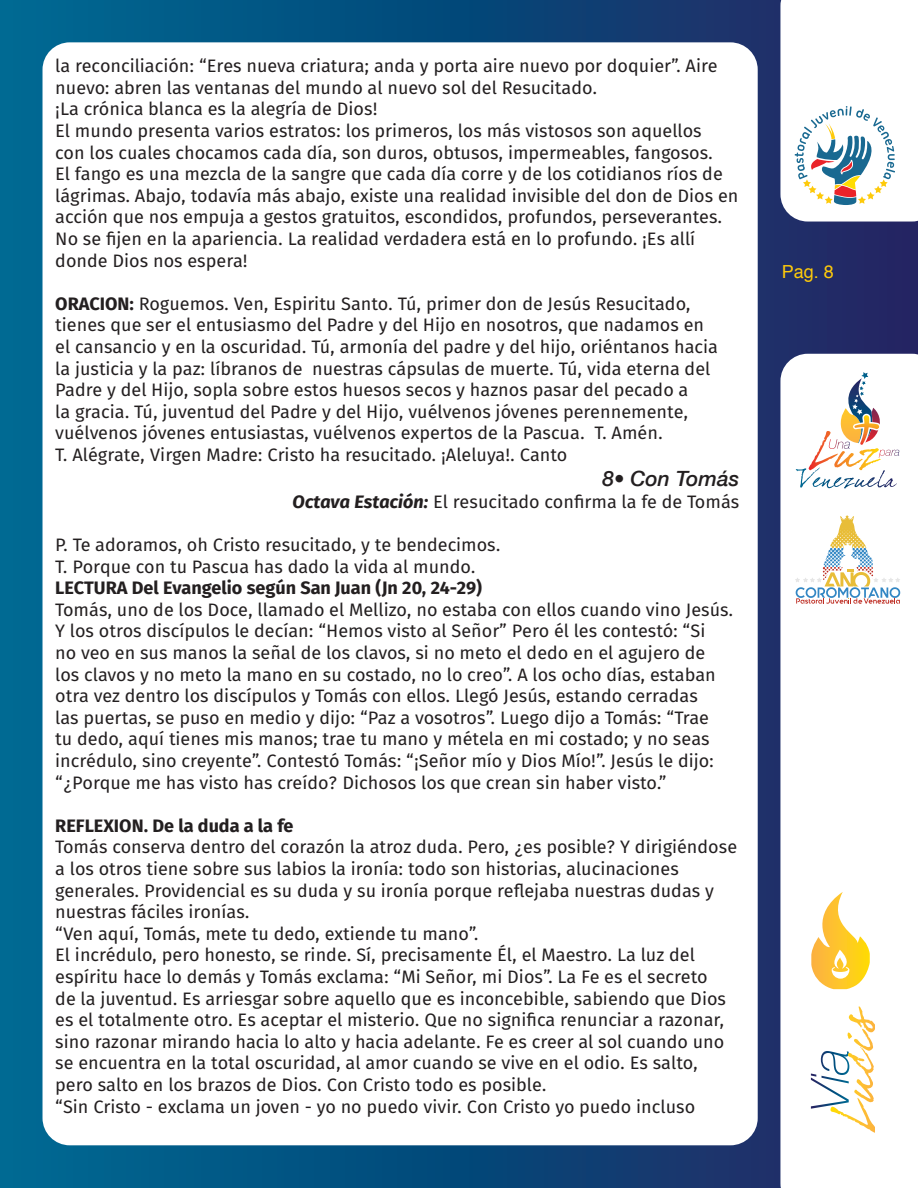
<style>
.page{position:relative;width:918px;height:1188px;background:#fff}
.page>*{position:absolute;margin:0;border:0;box-sizing:border-box;transform-origin:0 0}
.tittle2{font:italic 500 21px "Helvetica Neue";color:#231f20}
.text{font:18px/21.6px "Fira Sans OT";color:#231f20}
.text-2{font:700 18px "Fira Sans OT";color:#231f20}
.t1{font:18px "Helvetica";color:#feca0a}
.s1{font-weight:700}
.s2{font-weight:700;font-style:italic}
</style>
<div class="page">
<div style="left:0;top:0;width:918px;height:1188px;background:linear-gradient(to right,#006b93,#212461)"></div>
<div style="left:43px;top:42px;width:715px;height:1103px;background:#fff;border-radius:27px"></div>
<svg style="left:780px;top:354px;width:138px;height:834px"></svg>
<img style="left:796px;top:372px;width:103px;height:116px">
<svg style="left:780px;top:0;width:138px;height:222px"></svg>
<svg style="left:810px;top:892px;width:60px;height:97px"></svg>
<svg style="left:811px;top:1007px;width:64px;height:102px"></svg>
<svg style="left:795px;top:515px;width:105px;height:89px"></svg>
<p class="text" style="left:55px;top:56px;width:664px">la reconciliación: “Eres nueva criatura; anda y porta aire nuevo por doquier”. Aire nuevo: abren las ventanas del mundo al nuevo sol del Resucitado.</p>
<p class="text" style="left:55px;top:100px;width:324px">¡La crónica blanca es la alegría de Dios!</p>
<p class="text" style="left:55px;top:121px;width:685px">El mundo presenta varios estratos: los primeros, los más vistosos son aquellos<br>con los cuales chocamos cada día, son duros, obtusos, impermeables, fangosos.<br>El fango es una mezcla de la sangre que cada día corre y de los cotidianos ríos de lágrimas. Abajo, todavía más abajo, existe una realidad invisible del don de Dios en acción que nos empuja a gestos gratuitos, escondidos, profundos, perseverantes.</p>
<p class="text" style="left:55px;top:229px;width:642px">No se fijen en la apariencia. La realidad verdadera está en lo profundo. ¡Es allí donde Dios nos espera!</p>
<p class="text" style="left:55px;top:294px;width:664px"><span class="s1">ORACION:</span> Roguemos. Ven, Espiritu Santo. Tú, primer don de Jesús Resucitado, tienes que ser el entusiasmo del Padre y del Hijo en nosotros, que nadamos en el cansancio y en la oscuridad. Tú, armonía del padre y del hijo, oriéntanos hacia la justicia y la paz: líbranos de nuestras cápsulas de muerte. Tú, vida eterna del Padre y del Hijo, sopla sobre estos huesos secos y haznos pasar del pecado a<br>la gracia. Tú, juventud del Padre y del Hijo, vuélvenos jóvenes perennemente, vuélvenos jóvenes entusiastas, vuélvenos expertos de la Pascua. T. Amén.</p>
<p class="text" style="left:55px;top:445px;width:514px">T. Alégrate, Virgen Madre: Cristo ha resucitado. ¡Aleluya!. Canto</p>
<p class="tittle2" style="left:602px;top:461px;width:139px">8• Con Tomás</p>
<p class="text" style="left:293px;top:492px;width:448px"><span class="s2">Octava Estación:</span> El resucitado confirma la fe de Tomás</p>
<p class="text" style="left:55px;top:535px;width:447px">P. Te adoramos, oh Cristo resucitado, y te bendecimos.</p>
<p class="text" style="left:55px;top:557px;width:422px">T. Porque con tu Pascua has dado la vida al mundo.</p>
<p class="text-2" style="left:55px;top:575px;width:428px">LECTURA Del Evangelio según San Juan (Jn 20, 24-29)</p>
<p class="text" style="left:55px;top:600px;width:680px">Tomás, uno de los Doce, llamado el Mellizo, no estaba con ellos cuando vino Jesús.<br>Y los otros discípulos le decían: “Hemos visto al Señor” Pero él les contestó: “Si<br>no veo en sus manos la señal de los clavos, si no meto el dedo en el agujero de los clavos y no meto la mano en su costado, no lo creo”. A los ocho días, estaban otra vez dentro los discípulos y Tomás con ellos. Llegó Jesús, estando cerradas<br>las puertas, se puso en medio y dijo: “Paz a vosotros”. Luego dijo a Tomás: “Trae<br>tu dedo, aquí tienes mis manos; trae tu mano y métela en mi costado; y no seas incrédulo, sino creyente”. Contestó Tomás: “¡Señor mío y Dios Mío!”. Jesús le dijo: “¿Porque me has visto has creído? Dichosos los que crean sin haber visto.”</p>
<p class="text-2" style="left:55px;top:813px;width:240px">REFLEXION. De la duda a la fe</p>
<p class="text" style="left:55px;top:838px;width:683px">Tomás conserva dentro del corazón la atroz duda. Pero, ¿es posible? Y dirigiéndose a los otros tiene sobre sus labios la ironía: todo son historias, alucinaciones generales. Providencial es su duda y su ironía porque reflejaba nuestras dudas y nuestras fáciles ironías.</p>
<p class="text" style="left:55px;top:924px;width:425px">“Ven aquí, Tomás, mete tu dedo, extiende tu mano”.</p>
<p class="text" style="left:55px;top:946px;width:672px">El incrédulo, pero honesto, se rinde. Sí, precisamente Él, el Maestro. La luz del espíritu hace lo demás y Tomás exclama: “Mi Señor, mi Dios”. La Fe es el secreto de la juventud. Es arriesgar sobre aquello que es inconcebible, sabiendo que Dios es el totalmente otro. Es aceptar el misterio. Que no significa renunciar a razonar, sino razonar mirando hacia lo alto y hacia adelante. Fe es creer al sol cuando uno se encuentra en la total oscuridad, al amor cuando se vive en el odio. Es salto, pero salto en los brazos de Dios. Con Cristo todo es posible.</p>
<p class="text" style="left:55px;top:1097px;width:641px">“Sin Cristo - exclama un joven - yo no puedo vivir. Con Cristo yo puedo incluso</p>
<p class="t1" style="left:782px;top:258px;width:54px">Pag. 8</p>
</div>
